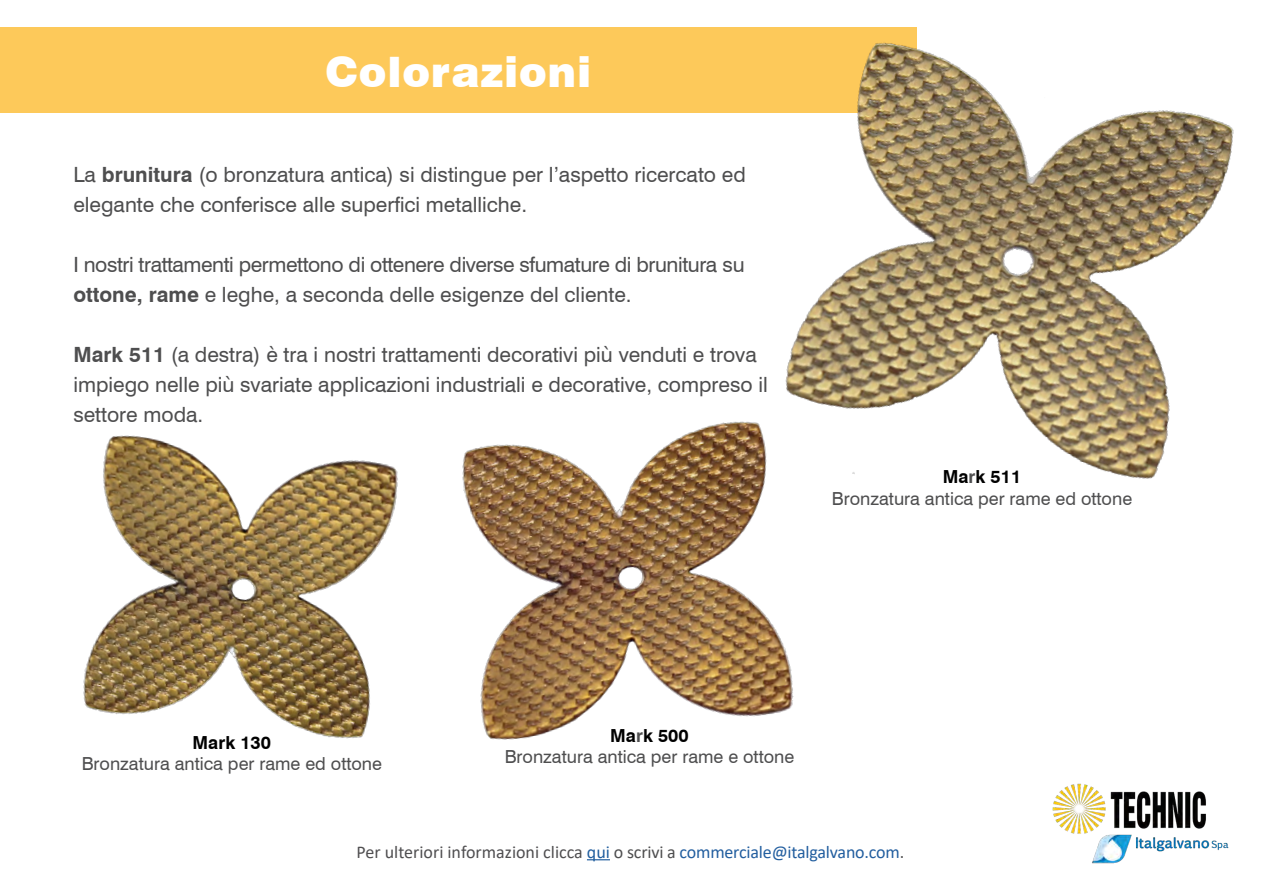
<style>
.page{position:relative;width:1263px;height:893px;background:#fff}
.page>*{position:absolute;margin:0;border:0;box-sizing:border-box;transform-origin:0 0}
.t1{font:900 42px "Swiss 721 BT";letter-spacing:.02em;color:#fff}
.t2{font:21px/30px "Swiss 721 BT";color:#4e4e4f}
.t3{font:21px/30px "Swiss 721 BT";letter-spacing:-.02em;color:#4e4e4f}
.t4{font:18px/21.6px "Swiss 721 BT";color:#4e4e4f;text-align:center}
.t5{font:18px "Calibri";letter-spacing:-.01em;color:#4f4e50}
.t6{font:700 18px "Swiss 721 BT";color:#000}
.s1{font-weight:700}
.s2{font-weight:700;color:#000}
.s3{font-weight:700;color:#4f4f50}
.s4{color:#215e9e}
.s5{color:#4e4e4f}
.s6{color:#225e9f}
</style>
<div class="page">
<div style="left:0;top:27px;width:917px;height:85px;background:#fdc95a"></div>
<img style="left:83px;top:435px;width:314px;height:304px">
<img style="left:691px;top:42px;width:543px;height:437px">
<img style="left:397px;top:357px;width:458px;height:383px">
<img style="left:1052px;top:783px;width:177px;height:81px">
<svg style="left:587px;top:859px;width:23px;height:1px"></svg>
<h1 class="t1" style="left:325px;top:46px;width:268px">Colorazioni</h1>
<p class="t2" style="left:73px;top:158px;width:674px">La <span class="s1">brunitura</span> (o bronzatura antica) si distingue per l’aspetto ricercato ed elegante che conferisce alle superfici metalliche.</p>
<p class="t3" style="left:73px;top:249px;width:673px">I nostri trattamenti permettono di ottenere diverse sfumature di brunitura su <span class="s1">ottone, rame</span> e leghe, a seconda delle esigenze del cliente.</p>
<p class="t2" style="left:73px;top:339px;width:696px"><span class="s1">Mark 511</span> (a destra) è tra i nostri trattamenti decorativi più venduti e trova impiego nelle più svariate applicazioni industriali e decorative, compreso il settore moda.</p>
<p class="t4" style="left:832px;top:465px;width:302px"><span class="s2">Ma</span><span class="s3">r</span><span class="s2">k 511<br></span>Bronzatura antica per rame ed ottone</p>
<p class="t6" style="left:193px;top:730px;width:80px">Mark 130</p>
<p class="t4" style="left:82px;top:752px;width:302px">Bronzatura antica per rame ed ottone</p>
<p class="t4" style="left:505px;top:724px;width:291px"><span class="s2">Ma</span><span class="s3">r</span><span class="s2">k 500<br></span>Bronzatura antica per rame e ottone</p>
<p class="t5" style="left:356px;top:839px;width:549px">Per ulteriori informazioni clicca <span class="s4">qui</span> <span class="s5">o scrivi a</span> <span class="s6">commerciale@italgalvano.com</span><span class="s5">.</span></p>
</div>
